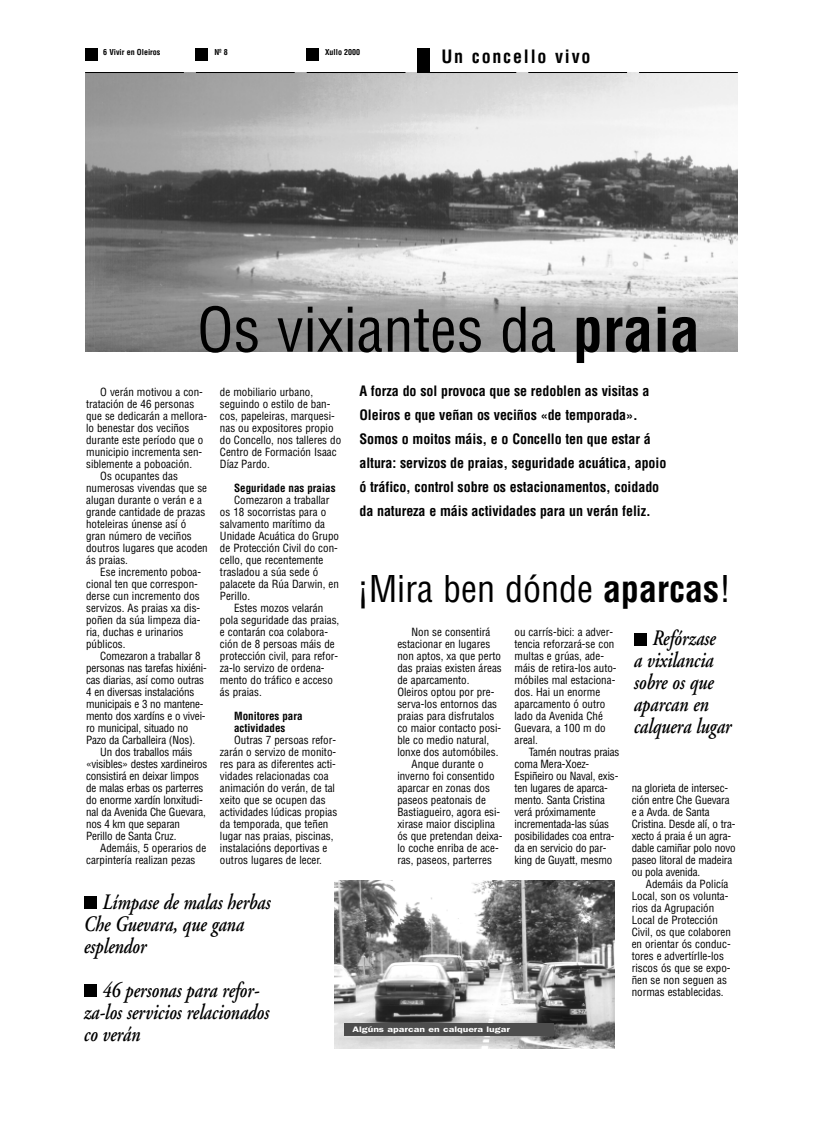
<style>
.page{position:relative;width:823px;height:1134px;background:#fff}
.page>*{position:absolute;margin:0;border:0;box-sizing:border-box;transform-origin:0 0}
.t1{font:condensed 60px "Helvetica";color:#000}
.t2{font:condensed 36px "Helvetica";color:#000}
.t3{font:italic 600 22px/22px "Adobe Garamond";letter-spacing:-.005em;color:#000;scale:.8 1}
.t4{font:700 condensed 18px "Helvetica";letter-spacing:.1em;color:#000}
.t5{font:700 condensed 14px/24px "Helvetica";letter-spacing:-.005em;color:#000}
.t6{font:condensed 11px/12px "Helvetica";color:#000}
.t7{font:700 condensed 11px/12px "Helvetica";color:#000}
.t8{font:600 8px "Franklin Gothic";color:#fff;scale:1.3 1}
.t9{font:700 condensed 8px "Helvetica";color:#000}
.s1{font-weight:700}
</style>
<div class="page">
<img style="left:85px;top:72px;width:652px;height:279px">
<div style="left:85px;top:48px;width:12px;height:12px;background:#000"></div>
<div style="left:196px;top:48px;width:12px;height:12px;background:#000"></div>
<div style="left:306px;top:48px;width:12px;height:12px;background:#000"></div>
<hr style="left:417px;top:72px;width:99px;height:1px;background:#000">
<hr style="left:528px;top:72px;width:98px;height:1px;background:#000">
<hr style="left:638px;top:72px;width:99px;height:1px;background:#000">
<hr style="left:306px;top:72px;width:99px;height:1px;background:#000">
<hr style="left:196px;top:72px;width:98px;height:1px;background:#000">
<hr style="left:85px;top:72px;width:99px;height:1px;background:#000">
<div style="left:417px;top:48px;width:12px;height:24px;background:#000"></div>
<div style="left:633px;top:633px;width:12px;height:12px;background:#000"></div>
<div style="left:84px;top:985px;width:12px;height:12px;background:#000"></div>
<div style="left:84px;top:897px;width:12px;height:12px;background:#000"></div>
<img style="left:334px;top:880px;width:280px;height:169px">
<div style="left:344px;top:1023px;width:210px;height:12px;background:#4d4d4d"></div>
<p class="t9" style="left:103px;top:48px;width:59px">6 Vivir en Oleiros</p>
<p class="t9" style="left:214px;top:48px;width:15px">Nº 8</p>
<p class="t9" style="left:325px;top:48px;width:37px">Xullo 2000</p>
<h3 class="t4" style="left:441px;top:46px;width:150px">Un concello vivo</h3>
<h1 class="t1" style="left:197px;top:296px;width:504px">Os vixiantes da <span class="s1">praia</span></h1>
<p class="t5" style="left:359px;top:379px;width:308px">A forza do sol provoca que se redoblen as visitas a Oleiros e que veñan os veciños «de temporada».<br>Somos o moitos máis, e o Concello ten que estar á altura: servizos de praias, seguridade acuática, apoio ó tráfico, control sobre os estacionamentos, coidado da natureza e máis actividades para un verán feliz.</p>
<p class="t6" style="left:100px;top:386px;width:104px">O verán motivou a con-</p>
<p class="t6" style="left:86px;top:398px;width:110px">tratación de 46 personas</p>
<p class="t6" style="left:86px;top:410px;width:122px">que se dedicarán a mellora-</p>
<p class="t6" style="left:86px;top:422px;width:105px">lo benestar dos veciños</p>
<p class="t6" style="left:86px;top:434px;width:119px">durante este período que o</p>
<p class="t6" style="left:86px;top:446px;width:118px">municipio incrementa sen-</p>
<p class="t6" style="left:86px;top:458px;width:107px">siblemente a poboación.</p>
<p class="t6" style="left:100px;top:470px;width:79px">Os ocupantes das</p>
<p class="t6" style="left:86px;top:482px;width:122px">numerosas vivendas que se</p>
<p class="t6" style="left:86px;top:494px;width:117px">alugan durante o verán e a</p>
<p class="t6" style="left:86px;top:506px;width:120px">grande cantidade de prazas</p>
<p class="t6" style="left:86px;top:518px;width:102px">hoteleiras únense así ó</p>
<p class="t6" style="left:86px;top:530px;width:107px">gran número de veciños</p>
<p class="t6" style="left:86px;top:542px;width:123px">doutros lugares que acoden</p>
<p class="t6" style="left:86px;top:554px;width:43px">ás praias.</p>
<p class="t6" style="left:100px;top:566px;width:102px">Ese incremento poboa-</p>
<p class="t6" style="left:86px;top:578px;width:113px">cional ten que correspon-</p>
<p class="t6" style="left:86px;top:590px;width:115px">derse cun incremento dos</p>
<p class="t6" style="left:86px;top:602px;width:115px">servizos. As praias xa dis-</p>
<p class="t6" style="left:86px;top:614px;width:116px">poñen da súa limpeza dia-</p>
<p class="t6" style="left:86px;top:626px;width:99px">ria, duchas e urinarios</p>
<p class="t6" style="left:86px;top:638px;width:41px">públicos.</p>
<p class="t6" style="left:100px;top:650px;width:102px">Comezaron a traballar 8</p>
<p class="t6" style="left:86px;top:662px;width:122px">personas nas tarefas hixiéni-</p>
<p class="t6" style="left:86px;top:674px;width:119px">cas diarias, así como outras</p>
<p class="t6" style="left:86px;top:686px;width:110px">4 en diversas instalacións</p>
<p class="t6" style="left:86px;top:698px;width:119px">municipais e 3 no mantene-</p>
<p class="t6" style="left:86px;top:710px;width:121px">mento dos xardíns e o vivei-</p>
<p class="t6" style="left:86px;top:722px;width:104px">ro municipal, situado no</p>
<p class="t6" style="left:86px;top:734px;width:111px">Pazo da Carballeira (Nos).</p>
<p class="t6" style="left:100px;top:746px;width:93px">Un dos traballos máis</p>
<p class="t6" style="left:86px;top:758px;width:123px">«visibles» destes xardineiros</p>
<p class="t6" style="left:86px;top:770px;width:114px">consistirá en deixar limpos</p>
<p class="t6" style="left:86px;top:782px;width:119px">de malas erbas os parterres</p>
<p class="t6" style="left:86px;top:794px;width:118px">do enorme xardín lonxitudi-</p>
<p class="t6" style="left:86px;top:806px;width:121px">nal da Avenida Che Guevara,</p>
<p class="t6" style="left:86px;top:818px;width:95px">nos 4 km que separan</p>
<p class="t6" style="left:86px;top:830px;width:92px">Perillo de Santa Cruz.</p>
<p class="t6" style="left:100px;top:842px;width:107px">Ademáis, 5 operarios de</p>
<p class="t6" style="left:86px;top:854px;width:111px">carpintería realizan pezas</p>
<p class="t6" style="left:220px;top:386px;width:123px">de mobiliario urbano, seguindo o estilo de ban&shy;cos, papeleiras, marquesi&shy;nas ou expositores propio do Concello, nos talleres do<br>Centro de Formación Isaac<br>Díaz Pardo.</p>
<p class="t7" style="left:234px;top:482px;width:103px">Seguridade nas praias</p>
<p class="t6" style="left:220px;top:494px;width:121px;text-indent:14px">Comezaron a traballar os 18 socorristas para o salvamento marítimo da<br>Unidade Acuática do Grupo de Protección Civil do con&shy;cello, que recentemente trasladou a súa sede ó palacete da Rúa Darwin, en<br>Perillo.</p>
<p class="t6" style="left:220px;top:602px;width:121px;text-indent:14px">Estes mozos velarán pola seguridade das praias, e contarán coa colabora&shy;ción de 8 persoas máis de protección civil, para refor&shy;za-lo servizo de ordena&shy;mento do tráfico e acceso ás praias.</p>
<p class="t7" style="left:234px;top:710px;width:70px">Monitores para actividades</p>
<p class="t6" style="left:220px;top:734px;width:119px;text-indent:14px">Outras 7 persoas refor&shy;zarán o servizo de monito&shy;res para as diferentes acti&shy;vidades relacionadas coa animación do verán, de tal xeito que se ocupen das actividades lúdicas propias da temporada, que teñen lugar nas praias, piscinas, instalacións deportivas e outros lugares de lecer.</p>
<h2 class="t2" style="left:357px;top:568px;width:375px">¡Mira ben dónde <span class="s1">aparcas</span>!</h2>
<h3 class="t3" style="left:632px;top:629px;width:123px;text-indent:19px">Refórzase<br>a vixilancia sobre os que aparcan en calquera lugar</h3>
<p class="t6" style="left:514px;top:626px;width:103px">ou carrís-bici: a adver&shy;tencia reforzará-se con multas e grúas, ade&shy;máis de retira-los auto&shy;móbiles mal estaciona&shy;dos. Hai un enorme aparcamento ó outro lado da Avenida Ché<br>Guevara, a 100 m do areal.</p>
<p class="t6" style="left:514px;top:746px;width:106px;text-indent:14px">Tamén noutras praias coma Mera-Xoez-<br>Espiñeiro ou Naval, exis&shy;ten lugares de aparca&shy;mento. Santa Cristina verá próximamente incrementada-las súas posibilidades coa entra&shy;da en servicio do par&shy;king de Guyatt, mesmo</p>
<p class="t6" style="left:411px;top:626px;width:80px">Non se consentirá</p>
<p class="t6" style="left:397px;top:638px;width:94px">estacionar en lugares</p>
<p class="t6" style="left:397px;top:650px;width:105px">non aptos, xa que perto</p>
<p class="t6" style="left:397px;top:662px;width:106px">das praias existen áreas</p>
<p class="t6" style="left:397px;top:674px;width:74px">de aparcamento.</p>
<p class="t6" style="left:397px;top:686px;width:99px">Oleiros optou por pre-</p>
<p class="t6" style="left:397px;top:698px;width:101px">serva-los entornos das</p>
<p class="t6" style="left:397px;top:710px;width:99px">praias para disfrutalos</p>
<p class="t6" style="left:397px;top:722px;width:105px">co maior contacto posi-</p>
<p class="t6" style="left:397px;top:734px;width:93px">ble co medio natural,</p>
<p class="t6" style="left:397px;top:746px;width:103px">lonxe dos automóbiles.</p>
<p class="t6" style="left:411px;top:758px;width:74px">Anque durante o</p>
<p class="t6" style="left:397px;top:770px;width:99px">inverno foi consentido</p>
<p class="t6" style="left:397px;top:782px;width:94px">aparcar en zonas dos</p>
<p class="t6" style="left:397px;top:794px;width:90px">paseos peatonais de</p>
<p class="t6" style="left:397px;top:806px;width:104px">Bastiagueiro, agora esi-</p>
<p class="t6" style="left:397px;top:818px;width:99px">xirase maior disciplina</p>
<p class="t6" style="left:397px;top:830px;width:106px">ós que pretendan deixa-</p>
<p class="t6" style="left:397px;top:842px;width:103px">lo coche enriba de ace-</p>
<p class="t6" style="left:397px;top:854px;width:96px">ras, paseos, parterres</p>
<p class="t6" style="left:631px;top:782px;width:105px">na glorieta de intersec&shy;ción entre Che Guevara e a Avda. de Santa<br>Cristina. Desde alí, o tra&shy;xecto á praia é un agra&shy;dable camiñar polo novo paseo litoral de madeira ou pola avenida.</p>
<p class="t6" style="left:631px;top:878px;width:101px;text-indent:14px">Ademáis da Policía<br>Local, son os volunta&shy;rios da Agrupación<br>Local de Protección<br>Civil, os que colaboren en orientar ós conduc&shy;tores e advertírlle-los riscos ós que se expo&shy;ñen se non seguen as normas establecidas.</p>
<h3 class="t3" style="left:83px;top:893px;width:235px;text-indent:19px">Límpase de malas herbas<br>Che Guevara, que gana esplendor</h3>
<h3 class="t3" style="left:83px;top:981px;width:233px;text-indent:19px">46 personas para refor&shy;za-los servicios relacionados co verán</h3>
<p class="t8" style="left:352px;top:1024px;width:122px">Algúns aparcan en calquera lugar</p>
</div>
